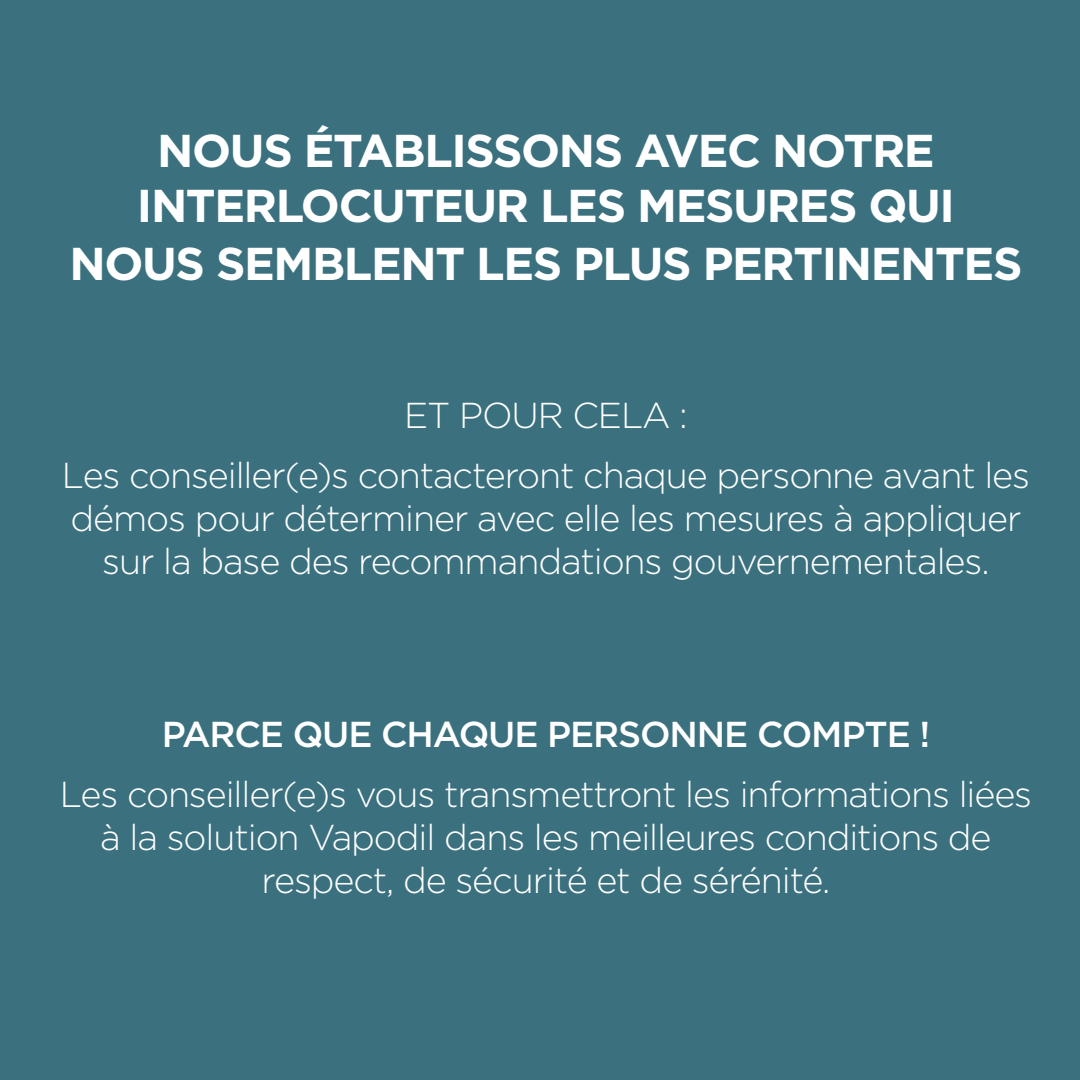
<style>
.page{position:relative;width:1080px;height:1080px;background:#3b717f}
.page>*{position:absolute;margin:0;border:0;box-sizing:border-box;transform-origin:0 0}
.t1{font:700 46px/55.2px "Gotham";letter-spacing:-.03em;color:#fff;text-align:center}
.t2{font:300 36px/43.2px "Gotham";letter-spacing:-.03em;color:#fff;text-align:center}
.t3{font:500 36px "Gotham";letter-spacing:-.03em;color:#fff}
</style>
<div class="page">
<p class="t1" style="left:137px;top:123px;width:820px">NOUS ÉTABLISSONS AVEC NOTRE<br>INTERLOCUTEUR LES MESURES QUI</p>
<p class="t1" style="left:69px;top:236px;width:955px">NOUS SEMBLENT LES PLUS PERTINENTES</p>
<p class="t2" style="left:404px;top:393px;width:285px">ET POUR CELA :</p>
<p class="t2" style="left:62px;top:452px;width:970px">Les conseiller(e)s contacteront chaque personne avant les démos pour déterminer avec elle les mesures à appliquer sur la base des recommandations gouvernementales.</p>
<p class="t3" style="left:162px;top:711px;width:770px">PARCE QUE CHAQUE PERSONNE COMPTE !</p>
<p class="t2" style="left:60px;top:771px;width:974px">Les conseiller(e)s vous transmettront les informations liées à la solution Vapodil dans les meilleures conditions de respect, de sécurité et de sérénité.</p>
</div>
